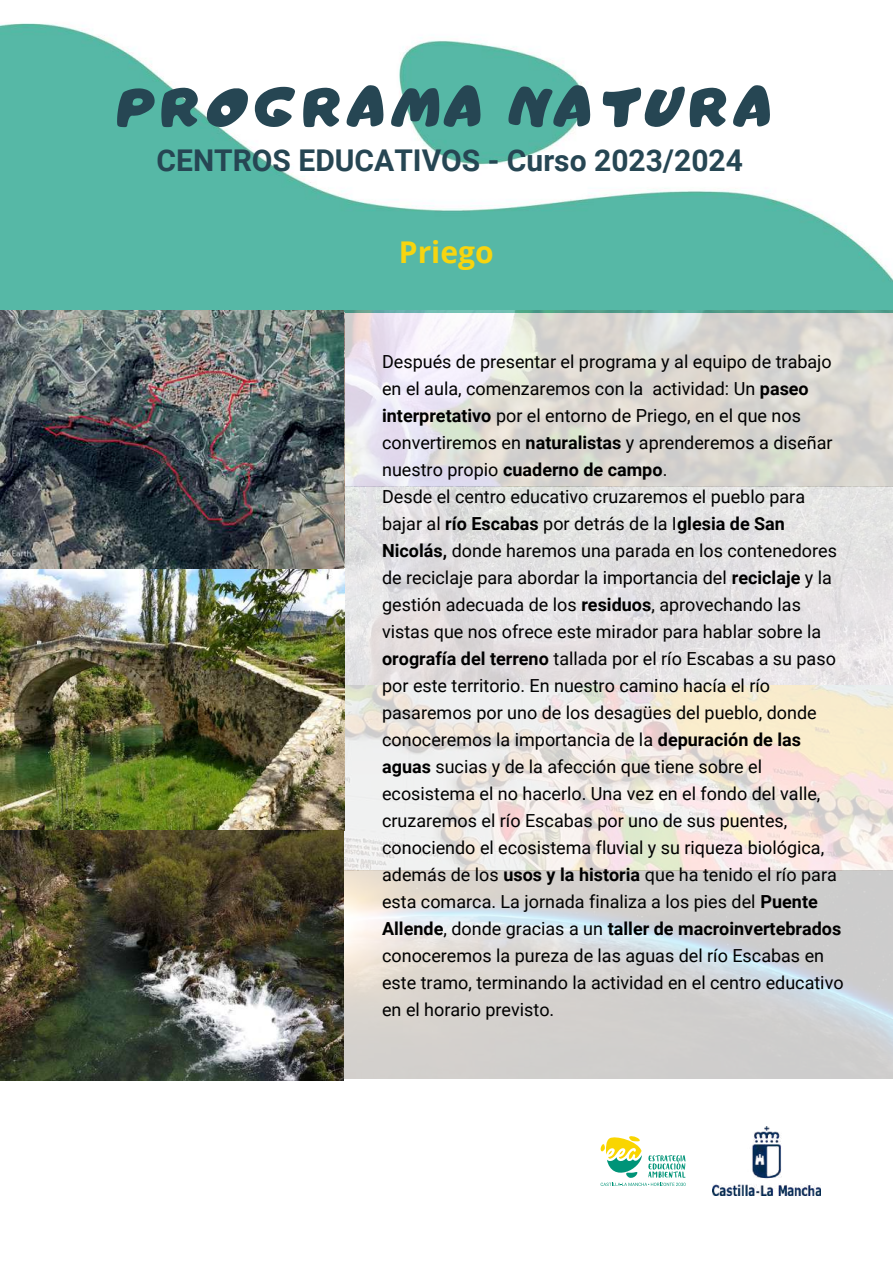
<style>
.page{position:relative;width:893px;height:1264px;background:#fff}
.page>*{position:absolute;margin:0;border:0;box-sizing:border-box;transform-origin:0 0}
.t1{font:52.5px "CA Generated";letter-spacing:.13em;color:#264653}
.t2{font:700 30px "Roboto";color:#264653}
.t3{font:700 30px "Open Sans";color:#f7d50f}
.t4{font:18px/27px "Roboto";color:#000}
.s1{font-weight:700}
</style>
<div class="page">
<img style="left:0;top:23px;width:892px;height:287px">
<img style="left:343px;top:310px;width:549px;height:768px">
<img style="left:0;top:312px;width:344px;height:768px">
<img style="left:0;top:310px;width:343px;height:259px">
<img style="left:712px;top:1126px;width:108px;height:69px">
<svg style="left:600px;top:1136px;width:85px;height:49px"></svg>
<h1 class="t1" style="left:119px;top:73px;width:656px">PROGRAMA NATURA</h1>
<h2 class="t2" style="left:156px;top:144px;width:587px">CENTROS EDUCATIVOS - Curso 2023/2024</h2>
<h2 class="t3" style="left:399px;top:231px;width:96px">Priego</h2>
<p class="t4" style="left:382px;top:349px;width:463px">Después de presentar el programa y al equipo de trabajo en el aula, comenzaremos con la actividad: Un <span class="s1">paseo interpretativo</span> por el entorno de Priego, en el que nos convertiremos en <span class="s1">naturalistas</span> y aprenderemos a diseñar nuestro propio <span class="s1">cuaderno de campo</span>.<br>Desde el centro educativo cruzaremos el pueblo para bajar al <span class="s1">río Escabas</span> por detrás de la I<span class="s1">glesia de San Nicolás,</span> donde haremos una parada en los contenedores de reciclaje para abordar la importancia del <span class="s1">reciclaje</span> y la gestión adecuada de los <span class="s1">residuos</span>, aprovechando las vistas que nos ofrece este mirador para hablar sobre la <span class="s1">orografía del terreno</span> tallada por el río Escabas a su paso por este territorio. En nuestro camino hacía el río pasaremos por uno de los desagües del pueblo, donde conoceremos la importancia de la <span class="s1">depuración de las aguas</span> sucias y de la afección que tiene sobre el ecosistema el no hacerlo. Una vez en el fondo del valle, cruzaremos el río Escabas por uno de sus puentes, conociendo el ecosistema fluvial y su riqueza biológica, además de los <span class="s1">usos y la historia</span> que ha tenido el río para esta comarca. La jornada finaliza a los pies del <span class="s1">Puente Allende</span>, donde gracias a un <span class="s1">taller de macroinvertebrados </span>conoceremos la pureza de las aguas del río Escabas en este tramo, terminando la actividad en el centro educativo en el horario previsto.</p>
</div>
